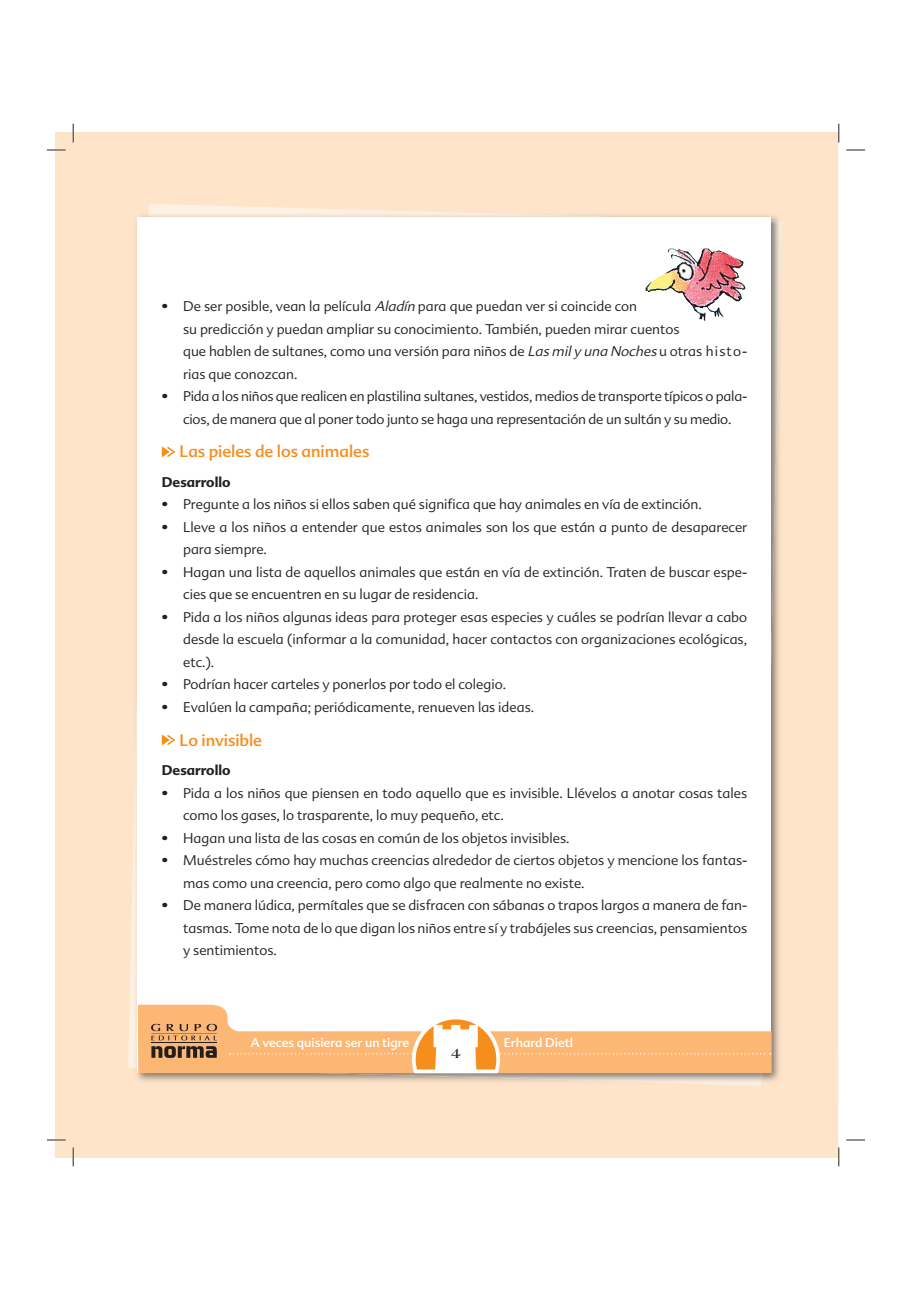
<style>
.page{position:relative;width:912px;height:1290px;background:#fff}
.page>*{position:absolute;margin:0;border:0;box-sizing:border-box;transform-origin:0 0}
.t1{font:16.25px "Advert";color:#f68e1e}
.t2{font:700 15px "Americana Std";color:#231f20}
.t3{font:300 13.75px/22.5px "Advert";color:#231f20}
.t4{font:700 13.75px "Advert";color:#231f20}
.t5{font:12.5px "Advert";color:#fff}
.s1{font-style:italic}
</style>
<div class="page">
<div style="left:55px;top:132px;width:783px;height:1026px;background:#fee5c9"></div>
<svg style="left:128px;top:204px;width:633px;height:882px"></svg>
<img style="left:134px;top:213px;width:647px;height:871px">
<div style="left:138px;top:217px;width:632px;height:856px;background:#fff"></div>
<svg style="left:138px;top:1005px;width:633px;height:71px"></svg>
<svg style="left:162px;top:446px;width:13px;height:11px"></svg>
<svg style="left:162px;top:734px;width:13px;height:12px"></svg>
<img style="left:645px;top:248px;width:100px;height:73px">
<svg style="left:47px;top:149px;width:19px;height:2px"></svg>
<svg style="left:846px;top:149px;width:18px;height:2px"></svg>
<svg style="left:47px;top:1139px;width:19px;height:2px"></svg>
<svg style="left:846px;top:1139px;width:18px;height:2px"></svg>
<svg style="left:72px;top:124px;width:2px;height:18px"></svg>
<svg style="left:72px;top:1148px;width:2px;height:18px"></svg>
<svg style="left:838px;top:124px;width:1px;height:18px"></svg>
<svg style="left:838px;top:1023px;width:1px;height:143px"></svg>
<p class="t3" style="left:183px;top:297px;width:565px;text-indent:-21px">• De ser posible, vean la película <span class="s1">Aladín</span> para que puedan ver si coincide con<br>su predicción y puedan ampliar su conocimiento. También, pueden mirar cuentos<br>que hablen de sultanes, como una versión para niños de <span class="s1">Las mily una Noches</span> u otras histo&shy;rias que conozcan.</p>
<p class="t3" style="left:162px;top:387px;width:586px;text-align:center">• Pida a los niños que realicen en plastilina sultanes, vestidos, medios de transporte típicos o pala&shy;cios, de manera que al poner todo junto se haga una representación de un sultán y su medio.</p>
<p class="t1" style="left:179px;top:446px;width:191px">Las pieles de los animales</p>
<p class="t4" style="left:162px;top:477px;width:70px">Desarrollo</p>
<p class="t3" style="left:162px;top:495px;width:541px">• Pregunte a los niños si ellos saben qué significa que hay animales en vía de extinción.</p>
<p class="t3" style="left:183px;top:517px;width:565px;text-indent:-21px">• Lleve a los niños a entender que estos animales son los que están a punto de desaparecer para siempre.</p>
<p class="t3" style="left:183px;top:562px;width:565px;text-indent:-21px">• Hagan una lista de aquellos animales que están en vía de extinción. Traten de buscar espe&shy;cies que se encuentren en su lugar de residencia.</p>
<p class="t3" style="left:183px;top:607px;width:565px;text-align:justify;text-indent:-21px">• Pida a los niños algunas ideas para proteger esas especies y cuáles se podrían llevar a cabo desde la escuela (informar a la comunidad, hacer contactos con organizaciones ecológicas, etc.).</p>
<p class="t3" style="left:162px;top:675px;width:346px">• Podrían hacer carteles y ponerlos por todo el colegio.</p>
<p class="t3" style="left:162px;top:697px;width:374px">• Evalúen la campaña; periódicamente, renueven las ideas.</p>
<p class="t1" style="left:179px;top:734px;width:84px">Lo invisible</p>
<p class="t4" style="left:162px;top:765px;width:70px">Desarrollo</p>
<p class="t3" style="left:183px;top:783px;width:565px;text-indent:-21px">• Pida a los niños que piensen en todo aquello que es invisible. Llévelos a anotar cosas tales como los gases, lo trasparente, lo muy pequeño, etc.</p>
<p class="t3" style="left:162px;top:828px;width:409px">• Hagan una lista de las cosas en común de los objetos invisibles.</p>
<p class="t3" style="left:183px;top:850px;width:565px;text-indent:-21px">• Muéstreles cómo hay muchas creencias alrededor de ciertos objetos y mencione los fantas&shy;mas como una creencia, pero como algo que realmente no existe.</p>
<p class="t3" style="left:183px;top:895px;width:565px;text-align:justify;text-indent:-21px">• De manera lúdica, permítales que se disfracen con sábanas o trapos largos a manera de fan&shy;tasmas. Tome nota de lo que digan los niños entre sí y trabájeles sus creencias, pensamientos y sentimientos.</p>
<p class="t5" style="left:250px;top:1037px;width:160px">A veces quisiera ser un tigre</p>
<p class="t5" style="left:504px;top:1037px;width:71px">Erhard Dietl</p>
<p class="t2" style="left:451px;top:1047px;width:11px">4</p>
</div>
